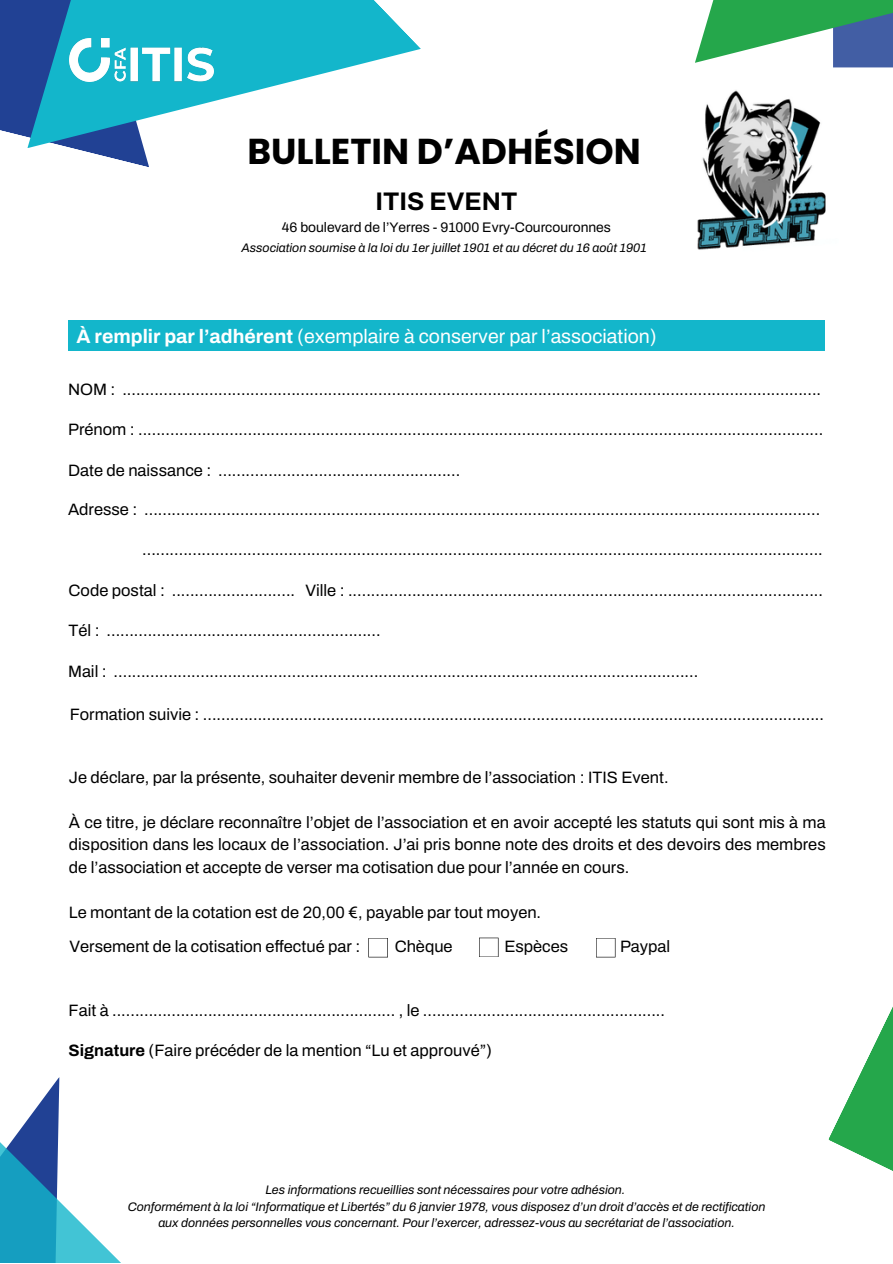
<style>
.page{position:relative;width:893px;height:1264px;background:#fff}
.page>*{position:absolute;margin:0;border:0;box-sizing:border-box;transform-origin:0 0}
.t1{font:700 36px "Poppins";color:#000}
.t2{font:700 25.5px "Archivo";color:#000}
.t3{font:19.5px "Archivo";color:#fff}
.t4{font:16.5px/22.5px "Archivo";color:#000;text-align:justify}
.t5{font:13.8px "Archivo";color:#000}
.t6{font:italic 12.45px/16.5px "Archivo";color:#000;text-align:center}
.s1{font-weight:700}
</style>
<div class="page">
<div style="left:68px;top:320px;width:756px;height:31px;background:#13b6cb"></div>
<svg style="left:0;top:0;width:149px;height:167px"></svg>
<svg style="left:27px;top:0;width:394px;height:148px;fill:#13b6cb"></svg>
<div style="left:833px;top:0;width:59px;height:67px;background:#425ea4"></div>
<svg style="left:695px;top:0;width:197px;height:63px"></svg>
<svg style="left:33px;top:1077px;width:27px;height:35px"></svg>
<svg style="left:0;top:1112px;width:120px;height:150px"></svg>
<svg style="left:828px;top:1009px;width:64px;height:162px"></svg>
<img style="left:70px;top:39px;width:144px;height:43px">
<img style="left:697px;top:90px;width:129px;height:160px">
<svg style="left:368px;top:938px;width:20px;height:19px"></svg>
<svg style="left:479px;top:937px;width:19px;height:20px"></svg>
<svg style="left:596px;top:938px;width:19px;height:19px"></svg>
<p class="t1" style="left:247px;top:126px;width:395px">BULLETIN D’ADHÉSION</p>
<p class="t2" style="left:375px;top:187px;width:143px">ITIS EVENT</p>
<p class="t5" style="left:282px;top:220px;width:330px">46 boulevard de l’Yerres - 91000 Evry-Courcouronnes</p>
<p class="t6" style="left:241px;top:239px;width:407px">Association soumise à la loi du 1er juillet 1901 et au décret du 16 août 1901</p>
<p class="t3" style="left:77px;top:326px;width:581px"><span class="s1">À remplir par l’adhérent</span> (exemplaire à conserver par l’association)</p>
<p class="t4" style="left:68px;top:378px;width:754px">NOM : .........................................................................................................................................................</p>
<p class="t4" style="left:68px;top:418px;width:756px">Prénom : ......................................................................................................................................................</p>
<p class="t4" style="left:68px;top:459px;width:394px">Date de naissance : .....................................................</p>
<p class="t4" style="left:68px;top:498px;width:753px">Adresse : ....................................................................................................................................................</p>
<p class="t4" style="left:142px;top:538px;width:682px">.....................................................................................................................................................</p>
<p class="t4" style="left:69px;top:579px;width:756px">Code postal : ........................... Ville : ........................................................................................................</p>
<p class="t4" style="left:69px;top:619px;width:313px">Tél : ............................................................</p>
<p class="t4" style="left:68px;top:660px;width:631px">Mail : ................................................................................................................................</p>
<p class="t4" style="left:70px;top:702px;width:755px">Formation suivie : ........................................................................................................................................</p>
<p class="t4" style="left:69px;top:766px;width:601px">Je déclare, par la présente, souhaiter devenir membre de l’association : ITIS Event.</p>
<p class="t4" style="left:69px;top:811px;width:758px">À ce titre, je déclare reconnaître l’objet de l’association et en avoir accepté les statuts qui sont mis à ma disposition dans les locaux de l’association. J’ai pris bonne note des droits et des devoirs des membres de l’association et accepte de verser ma cotisation due pour l’année en cours.</p>
<p class="t4" style="left:69px;top:901px;width:474px">Le montant de la cotation est de 20,00 €, payable par tout moyen.</p>
<p class="t4" style="left:69px;top:935px;width:292px">Versement de la cotisation effectué par :</p>
<p class="t4" style="left:394px;top:935px;width:59px">Chèque</p>
<p class="t4" style="left:504px;top:935px;width:65px">Espèces</p>
<p class="t4" style="left:620px;top:935px;width:52px">Paypal</p>
<p class="t4" style="left:69px;top:998px;width:598px">Fait à .............................................................. , le .....................................................</p>
<p class="t4" style="left:69px;top:1039px;width:425px"><span class="s1">Signature</span> (Faire précéder de la mention “Lu et approuvé”)</p>
<p class="t6" style="left:265px;top:1181px;width:361px">Les informations recueillies sont nécessaires pour votre adhésion.</p>
<p class="t6" style="left:128px;top:1198px;width:639px">Conformément à la loi “Informatique et Libertés” du 6 janvier 1978, vous disposez d’un droit d’accès et de rectification aux données personnelles vous concernant. Pour l’exercer, adressez-vous au secrétariat de l’association.</p>
</div>
